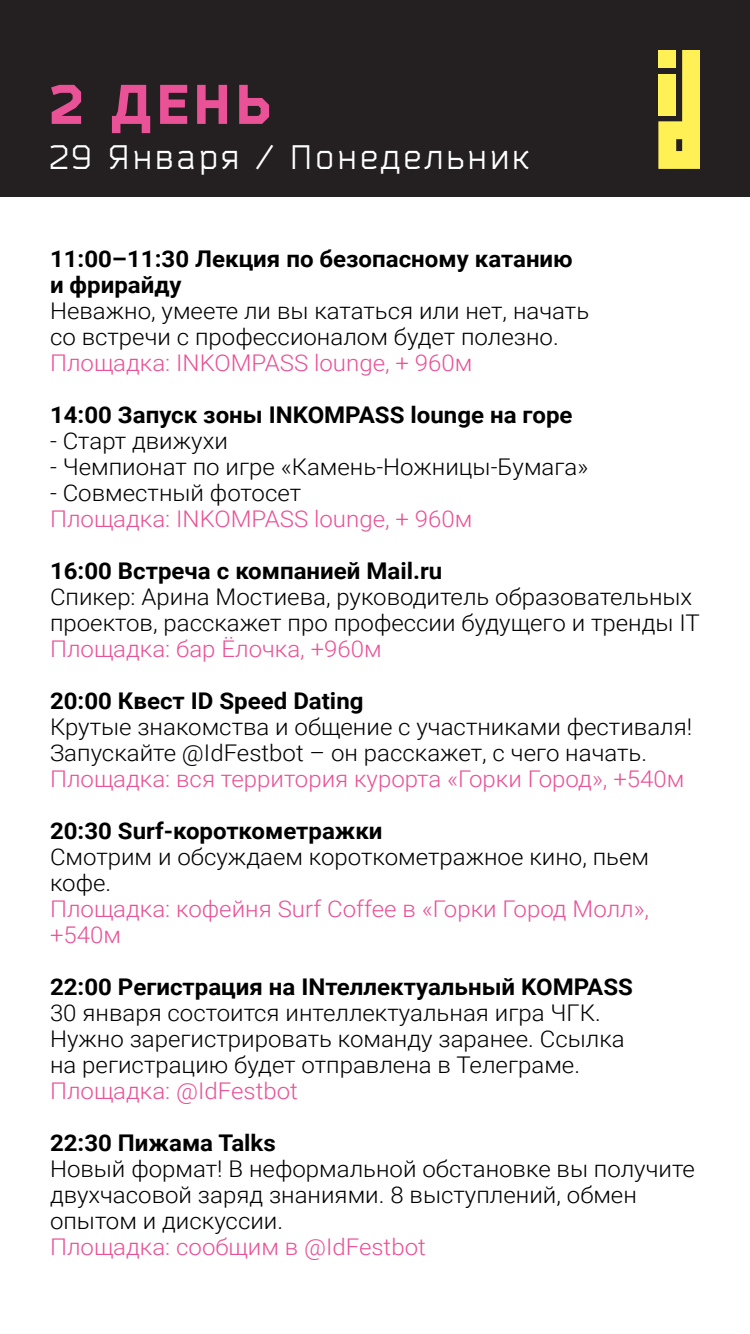
<style>
.page{position:relative;width:750px;height:1334px;background:#fff}
.page>*{position:absolute;margin:0;border:0;box-sizing:border-box;transform-origin:0 0}
.t1{font:900 55px "Bender";color:#ea5297}
.t2{font:34px "Bender";letter-spacing:.1em;color:#fff}
.t3{font:300 23px/26px "Roboto";color:#000;scale:1.05 1}
.t4{font:300 23px/26px "Roboto";color:#ea5297;scale:1.05 1}
.t5{font:700 23px/26px "Roboto";color:#000;scale:1.05 1}
</style>
<div class="page">
<div style="left:0;top:0;width:750px;height:196px;background:#241f21"></div>
<svg style="left:658px;top:50px;width:42px;height:119px;background:#ded24d"></svg>
<h1 class="t1" style="left:50px;top:70px;width:222px">2 ДЕНЬ</h1>
<h2 class="t2" style="left:50px;top:136px;width:480px">29 Января / Понедельник</h2>
<p class="t5" style="left:50px;top:245px;width:499px">11:00–11:30 Лекция по безопасному катанию и фрирайду</p>
<p class="t3" style="left:50px;top:297px;width:515px">Неважно, умеете ли вы кататься или нет, начать со встречи с профессионалом будет полезно.</p>
<p class="t4" style="left:50px;top:349px;width:404px">Площадка: INKOMPASS lounge, + 960м</p>
<p class="t5" style="left:50px;top:401px;width:499px">14:00 Запуск зоны INKOMPASS lounge на горе</p>
<p class="t3" style="left:50px;top:427px;width:171px">- Старт движухи</p>
<p class="t3" style="left:50px;top:453px;width:514px">- Чемпионат по игре «Камень-Ножницы-Бумага»</p>
<p class="t3" style="left:50px;top:479px;width:241px">- Совместный фотосет</p>
<p class="t4" style="left:50px;top:505px;width:404px">Площадка: INKOMPASS lounge, + 960м</p>
<p class="t5" style="left:50px;top:557px;width:375px">16:00 Встреча с компанией Mail.ru</p>
<p class="t3" style="left:50px;top:583px;width:620px">Спикер: Арина Мостиева, руководитель образовательных проектов, расскажет про профессии будущего и тренды IT</p>
<p class="t4" style="left:50px;top:635px;width:318px">Площадка: бар Ёлочка, +960м</p>
<p class="t5" style="left:50px;top:687px;width:300px">20:00 Квест ID Speed Dating</p>
<p class="t3" style="left:50px;top:713px;width:613px">Крутые знакомства и общение с участниками фестиваля!<br>Запускайте @IdFestbot – он расскажет, с чего начать.</p>
<p class="t4" style="left:50px;top:765px;width:606px">Площадка: вся территория курорта «Горки Город», +540м</p>
<p class="t5" style="left:50px;top:817px;width:318px">20:30 Surf-короткометражки</p>
<p class="t3" style="left:50px;top:843px;width:572px">Смотрим и обсуждаем короткометражное кино, пьем кофе.</p>
<p class="t4" style="left:50px;top:895px;width:572px">Площадка: кофейня Surf Coffee в «Горки Город Молл», +540м</p>
<p class="t5" style="left:50px;top:973px;width:557px">22:00 Регистрация на INтеллектуальный KOMPASS</p>
<p class="t3" style="left:50px;top:999px;width:549px">30 января состоится интеллектуальная игра ЧГК.<br>Нужно зарегистрировать команду заранее. Ссылка на регистрацию будет отправлена в Телеграме.</p>
<p class="t4" style="left:50px;top:1077px;width:238px">Площадка: @IdFestbot</p>
<p class="t5" style="left:50px;top:1129px;width:217px">22:30 Пижама Talks</p>
<p class="t3" style="left:50px;top:1155px;width:616px">Новый формат! В неформальной обстановке вы получите двухчасовой заряд знаниями. 8 выступлений, обмен опытом и дискуссии.</p>
<p class="t4" style="left:50px;top:1233px;width:359px">Площадка: сообщим в @IdFestbot</p>
</div>
